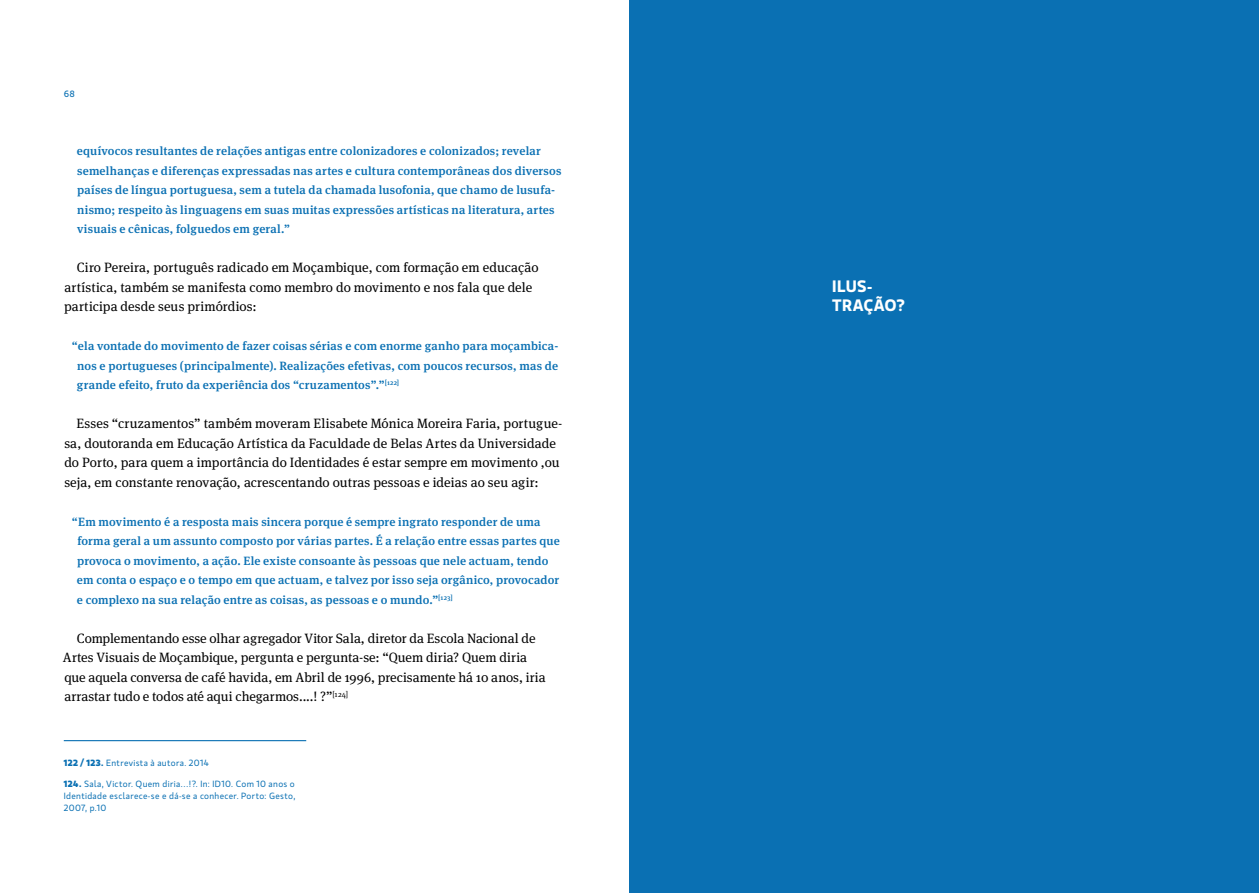
<style>
.page{position:relative;width:1259px;height:893px;background:#fff}
.page>*{position:absolute;margin:0;border:0;box-sizing:border-box;transform-origin:0 0}
.t1{font:600 16.5px/19.5px "Gloriola Std";letter-spacing:.015em;color:#fff}
.t2{font:13.5px/19.5px "Meta Serif Pro";color:#000}
.t3{font:500 12px/19.5px "Meta Serif Pro";letter-spacing:.015em;color:#0a70b3}
.t4{font:9px/12px "Gloriola Std";letter-spacing:.035em;color:#0a70b3;text-align:justify}
.t5{font:9px "Museo Sans 500";color:#0a70b3}
.s1{font-weight:700}
</style>
<div class="page">
<div style="left:629px;top:0;width:630px;height:893px;background:#0a70b3"></div>
<hr style="left:64px;top:740px;width:242px;height:1px;background:#0a70b3">
<p class="t5" style="left:64px;top:88px;width:13px">68</p>
<p class="t3" style="left:77px;top:140px;width:486px">equívocos resultantes de relações antigas entre colonizadores e colonizados; revelar semelhanças e diferenças expressadas nas artes e cultura contemporâneas dos diversos países de língua portuguesa, sem a tutela da chamada lusofonia, que chamo de lusufa&shy;nismo; respeito às linguagens em suas muitas expressões artísticas na literatura, artes visuais e cênicas, folguedos em geral.”</p>
<p class="t2" style="left:64px;top:257px;width:476px;text-indent:13px">Ciro Pereira, português radicado em Moçambique, com formação em educação artística, também se manifesta como membro do movimento e nos fala que dele participa desde seus primórdios:</p>
<p class="t3" style="left:77px;top:335px;width:483px;text-align:justify;text-indent:-5px">“ela vontade do movimento de fazer coisas sérias e com enorme ganho para moçambica&shy;nos e portugueses (principalmente). Realizações efetivas, com poucos recursos, mas de grande efeito, fruto da experiência dos “cruzamentos”.”<sup>[122]</sup></p>
<p class="t2" style="left:64px;top:413px;width:500px;text-indent:12px">Esses “cruzamentos” também moveram Elisabete Mónica Moreira Faria, portugue&shy;sa, doutoranda em Educação Artística da Faculdade de Belas Artes da Universidade do Porto, para quem a importância do Identidades é estar sempre em movimento ,ou seja, em constante renovação, acrescentando outras pessoas e ideias ao seu agir:</p>
<p class="t3" style="left:77px;top:511px;width:484px;text-indent:-5px">“Em movimento é a resposta mais sincera porque é sempre ingrato responder de uma forma geral a um assunto composto por várias partes. É a relação entre essas partes que provoca o movimento, a ação. Ele existe consoante às pessoas que nele actuam, tendo em conta o espaço e o tempo em que actuam, e talvez por isso seja orgânico, provocador e complexo na sua relação entre as coisas, as pessoas e o mundo.”<sup>[123]</sup></p>
<p class="t2" style="left:63px;top:627px;width:484px;text-indent:14px">Complementando esse olhar agregador Vitor Sala, diretor da Escola Nacional de Artes Visuais de Moçambique, pergunta e pergunta-se: “Quem diria? Quem diria que aquela conversa de café havida, em Abril de 1996, precisamente há 10 anos, iria arrastar tudo e todos até aqui chegarmos....! ?”<sup>[124]</sup></p>
<p class="t4" style="left:64px;top:757px;width:147px"><span class="s1">122 / 123.</span> Entrevista à autora. 2014</p>
<p class="t4" style="left:64px;top:778px;width:233px"><span class="s1">124.</span> Sala, Victor. Quem diria…!?. In: ID10. Com 10 anos o Identidade esclarece-se e dá-se a conhecer. Porto: Gesto, 2007, p.10</p>
<h1 class="t1" style="left:832px;top:275px;width:74px">ILUS-<br>TRAÇÃO?</h1>
</div>
